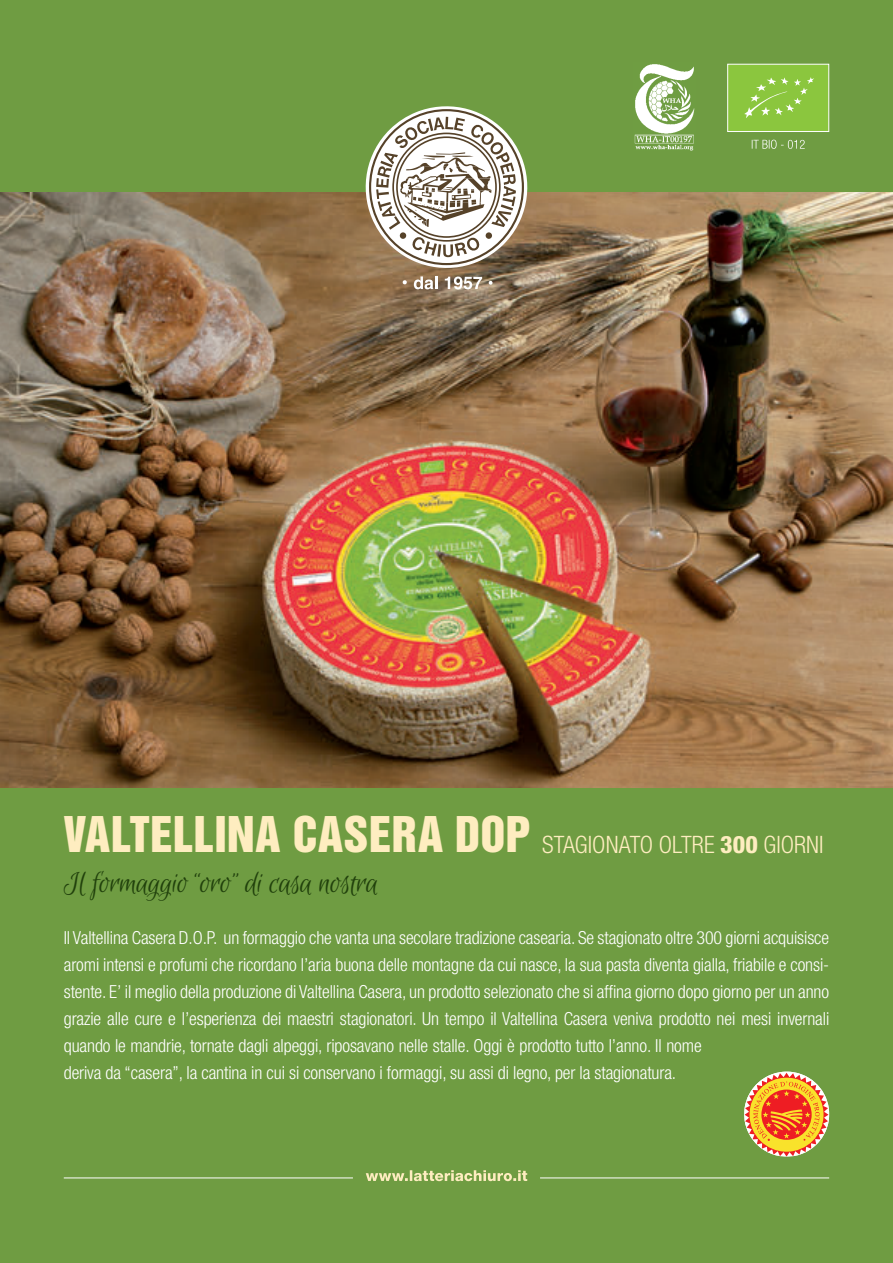
<style>
.page{position:relative;width:893px;height:1263px;background:#6f9c42}
.page>*{position:absolute;margin:0;border:0;box-sizing:border-box;transform-origin:0 0}
.t1{font:45px "Helvetica Inserat LT Std";letter-spacing:.005em;color:#feedc0}
.t2{font:33px "Euphoria Script";letter-spacing:-.02em;color:#21410c}
.t3{font:300 condensed 24px "Helvetica Neue LT Std";color:#feedc0}
.t4{font:300 condensed 18px/27px "Helvetica Neue LT Std";letter-spacing:-.005em;color:#fff}
.s1{font-weight:800}
</style>
<div class="page">
<svg style="left:752px;top:140px;width:53px;height:9px"></svg>
<div style="left:727px;top:64px;width:102px;height:68px;background:#8bc63e;border:1px solid #fff"></div>
<svg style="left:744px;top:77px;width:70px;height:41px"></svg>
<img style="left:634px;top:64px;width:61px;height:87px">
<img style="left:0;top:192px;width:893px;height:596px">
<svg style="left:744px;top:1071px;width:85px;height:86px"></svg>
<hr style="left:64px;top:1177px;width:289px;height:1px;background:#fff">
<hr style="left:540px;top:1177px;width:289px;height:1px;background:#fff">
<svg style="left:366px;top:1170px;width:161px;height:11px"></svg>
<svg style="left:360px;top:106px;width:173px;height:183px;background:#b5b19a"></svg>
<h1 class="t1" style="left:64px;top:808px;width:468px">VALTELLINA CASERA DOP</h1>
<h2 class="t2" style="left:64px;top:865px;width:317px">Il formaggio “oro” di casa nostra</h2>
<h3 class="t3" style="left:542px;top:830px;width:283px">STAGIONATO OLTRE <span class="s1">300</span> GIORNI</h3>
<p class="t4" style="left:64px;top:924px;width:767px">Il Valtellina Casera D.O.P. un formaggio che vanta una secolare tradizione casearia. Se stagionato oltre 300 giorni acquisisce aromi intensi e profumi che ricordano l’aria buona delle montagne da cui nasce, la sua pasta diventa gialla, friabile e consi&shy;stente. E’ il meglio della produzione di Valtellina Casera, un prodotto selezionato che si affina giorno dopo giorno per un anno grazie alle cure e l’esperienza dei maestri stagionatori. Un tempo il Valtellina Casera veniva prodotto nei mesi invernali quando le mandrie, tornate dagli alpeggi, riposavano nelle stalle. Oggi è prodotto tutto l’anno. Il nome<br>deriva da “casera”, la cantina in cui si conservano i formaggi, su assi di legno, per la stagionatura.</p>
</div>
